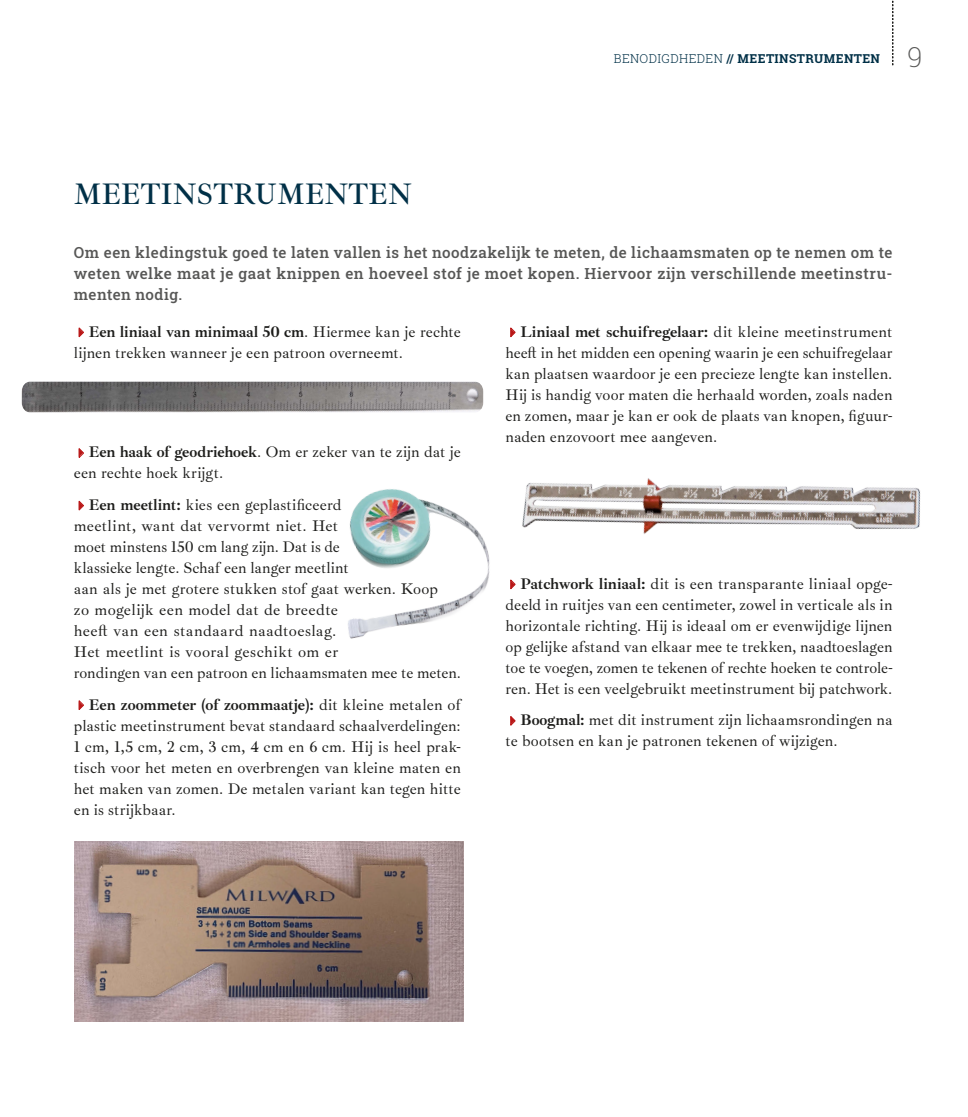
<style>
.page{position:relative;width:968px;height:1117px;background:#fff}
.page>*{position:absolute;margin:0;border:0;box-sizing:border-box;transform-origin:0 0}
.t1{font:600 29.75px "Ibarra Real Nova";letter-spacing:.01em;color:#003047;scale:.95 1}
.t2{font:200 27.47px "Roboto Slab";color:#575756}
.t3{font:15.75px/21px "Ibarra Real Nova";letter-spacing:.005em;color:#1d1d1b}
.t4{font:500 15.22px/21px "Roboto Slab";letter-spacing:.035em;color:#575756;text-align:justify}
.t5{font:700 12.25px "Roboto Slab";letter-spacing:.03em;color:#003047}
.s1{font-weight:300}
.s2{font-weight:700}
</style>
<div class="page">
<svg style="left:892px;top:0;width:1px;height:65px"></svg>
<img style="left:22px;top:382px;width:461px;height:30px">
<img style="left:348px;top:489px;width:142px;height:150px">
<img style="left:75px;top:841px;width:388px;height:180px">
<img style="left:522px;top:478px;width:399px;height:56px">
<h1 class="t1" style="left:74px;top:177px;width:357px">MEETINSTRUMENTEN</h1>
<p class="t5" style="left:614px;top:50px;width:221px"><span class="s1">BENODIGDHEDEN</span> // MEETINSTRUMEN</p>
<p class="t5" style="left:854px;top:50px;width:19px">TEN</p>
<h2 class="t2" style="left:907px;top:38px;width:17px">9</h2>
<p class="t4" style="left:74px;top:241px;width:820px">Om een kledingstuk goed te laten vallen is het noodzakelijk te meten, de lichaamsmaten op te nemen om te weten welke maat je gaat knippen en hoeveel stof je moet kopen. Hiervoor zijn verschillende meetinstru&shy;menten nodig.</p>
<p class="t3" style="left:74px;top:321px;width:388px;text-indent:15px"><span class="s2">Een liniaal van minimaal 50 cm</span>. Hiermee kan je rechte lijnen trekken wanneer je een patroon overneemt.</p>
<p class="t3" style="left:505px;top:321px;width:388px;text-align:justify;text-indent:15px"><span class="s2">Liniaal met schuifregelaar:</span> dit kleine meetinstrument heeft in het midden een opening waarin je een schuifregelaar kan plaatsen waardoor je een precieze lengte kan instellen.<br>Hij is handig voor maten die herhaald worden, zoals naden en zomen, maar je kan er ook de plaats van knopen, figuur&shy;naden enzovoort mee aangeven.</p>
<p class="t3" style="left:74px;top:442px;width:388px;text-indent:15px"><span class="s2">Een haak of geodriehoek</span>. Om er zeker van te zijn dat je een rechte hoek krijgt.</p>
<p class="t3" style="left:74px;top:494px;width:388px;text-indent:15px"><span class="s2">Een meetlint:</span> kies een geplastificeerd<br>meetlint, want dat vervormt niet. Het<br>moet minstens 150 cm lang zijn. Dat is de<br>klassieke lengte. Schaf een langer meetlint<br>aan als je met grotere stukken stof gaat werken. Koop<br>zo mogelijk een model dat de breedte<br>heeft van een standaard naadtoeslag.<br>Het meetlint is vooral geschikt om er<br>rondingen van een patroon en lichaamsmaten mee te meten.</p>
<p class="t3" style="left:74px;top:694px;width:388px;text-align:justify;text-indent:15px"><span class="s2">Een zoommeter (of zoommaatje):</span> dit kleine metalen of plastic meetinstrument bevat standaard schaalverdelingen:<br>1 cm, 1,5 cm, 2 cm, 3 cm, 4 cm en 6 cm. Hij is heel prak&shy;tisch voor het meten en overbrengen van kleine maten en het maken van zomen. De metalen variant kan tegen hitte en is strijkbaar.</p>
<p class="t3" style="left:505px;top:573px;width:388px;text-align:justify;text-indent:15px"><span class="s2">Patchwork liniaal:</span> dit is een transparante liniaal opge&shy;deeld in ruitjes van een centimeter, zowel in verticale als in horizontale richting. Hij is ideaal om er evenwijdige lijnen op gelijke afstand van elkaar mee te trekken, naadtoeslagen toe te voegen, zomen te tekenen of rechte hoeken te controle&shy;ren. Het is een veelgebruikt meetinstrument bij patchwork.</p>
<p class="t3" style="left:505px;top:710px;width:388px;text-indent:15px"><span class="s2">Boogmal:</span> met dit instrument zijn lichaamsrondingen na te bootsen en kan je patronen tekenen of wijzigen.</p>
</div>
